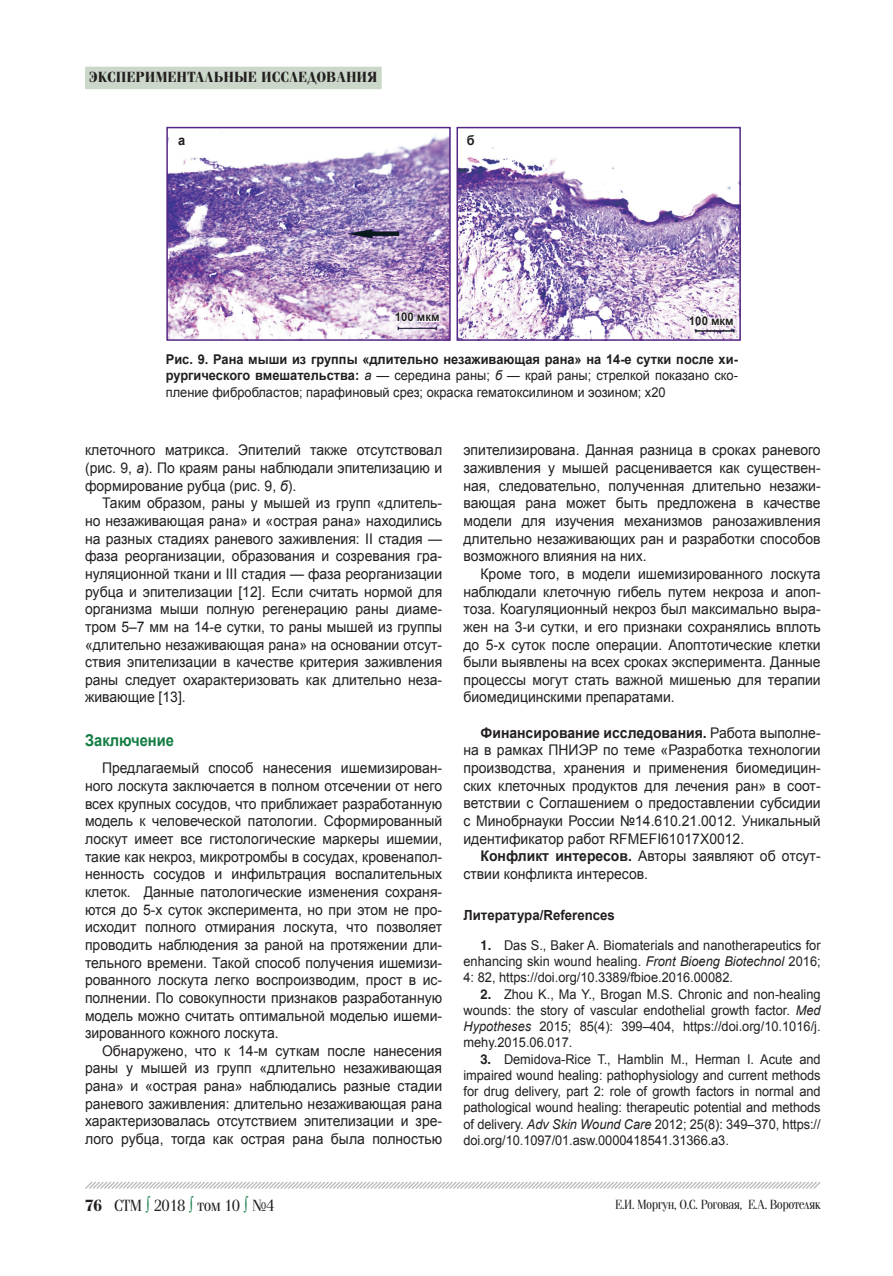
<style>
.page{position:relative;width:893px;height:1276px;background:#fff}
.page>*{position:absolute;margin:0;border:0;box-sizing:border-box;transform-origin:0 0}
.t1{font:16.5px "Simeiz";color:#231f20}
.t2{font:700 16.2px "Arial";color:#127c43;scale:.9 1}
.t3{font:700 15px "Simeiz";letter-spacing:.04em;color:#231f20}
.t4{font:14.7px/17.7px "Arial";color:#231f20;text-align:justify;scale:.95 1}
.t5{font:700 13.95px "Arial";color:#231f20;scale:.95 1}
.t6{font:13.5px/16.2px "Arial";color:#231f20;text-align:justify;scale:.95 1}
.t7{font:13.5px "Simeiz";color:#231f20;scale:.95 1}
.t8{font:700 13.5px "Arial";color:#231f20;scale:.95 1}
.t9{font:700 12px "Arial";color:#231f20;scale:.95 1}
.s1{font-weight:700}
.s2{font-style:italic}
.s3{color:#127c43}
.s4{font-family:"Helios";font-weight:700}
</style>
<div class="page">
<div style="left:85px;top:67px;width:297px;height:22px;background:#cbd8c9"></div>
<svg style="left:85px;top:1181px;width:736px;height:8px"></svg>
<img style="left:169px;top:134px;width:279px;height:204px">
<div style="left:166px;top:127px;width:285px;height:214px;border:2px solid #542685"></div>
<img style="left:459px;top:147px;width:279px;height:191px">
<div style="left:456px;top:127px;width:285px;height:214px;border:2px solid #542685"></div>
<svg style="left:394px;top:308px;width:46px;height:18px"></svg>
<svg style="left:688px;top:311px;width:46px;height:19px"></svg>
<div style="left:172px;top:132px;width:20px;height:19px;background:#fff"></div>
<div style="left:461px;top:132px;width:20px;height:19px;background:#fff"></div>
<p class="t3" style="left:90px;top:69px;width:289px">экспериментальные исследования</p>
<p class="t8" style="left:178px;top:131px;width:9px">а</p>
<p class="t8" style="left:467px;top:131px;width:10px">б</p>
<p class="t9" style="left:395px;top:309px;width:49px">100 мкм</p>
<p class="t9" style="left:689px;top:312px;width:49px">100 мкм</p>
<p class="t6" style="left:166px;top:351px;width:604px"><span class="s1">Рис. 9. Рана мыши из группы «длительно незаживающая рана» на 14-е сутки после хи&shy;рургического вмешательства:</span> <span class="s2">а</span> — середина раны; <span class="s2">б</span> — край раны; стрелкой показано ско&shy;пление фибробластов; парафиновый срез; окраска гематоксилином и эозином; х20</p>
<p class="t4" style="left:85px;top:441px;width:377px">клеточного матрикса. Эпителий также отсутствовал (рис. 9, <span class="s2">а</span>). По краям раны наблюдали эпителизацию и формирование рубца (рис. 9, <span class="s2">б</span>).</p>
<p class="t4" style="left:85px;top:494px;width:377px;text-indent:17px">Таким образом, раны у мышей из групп «длитель&shy;но незаживающая рана» и «острая рана» находились на разных стадиях раневого заживления: II стадия — фаза реорганизации, образования и созревания гра&shy;нуляционной ткани и III стадия — фаза реорганизации рубца и эпителизации [12]. Если считать нормой для организма мыши полную регенерацию раны диаме&shy;тром 5–7 мм на 14-е сутки, то раны мышей из группы «длительно незаживающая рана» на основании отсут&shy;ствия эпителизации в качестве критерия заживления раны следует охарактеризовать как длительно неза&shy;живающие [13].</p>
<p class="t2" style="left:85px;top:729px;width:100px">Заключение</p>
<p class="t4" style="left:85px;top:759px;width:377px;text-indent:17px">Предлагаемый способ нанесения ишемизирован&shy;ного лоскута заключается в полном отсечении от него всех крупных сосудов, что приближает разработанную модель к человеческой патологии. Сформированный лоскут имеет все гистологические маркеры ишемии, такие как некроз, микротромбы в сосудах, кровенапол&shy;ненность сосудов и инфильтрация воспалительных клеток. Данные патологические изменения сохраня&shy;ются до 5-х суток эксперимента, но при этом не про&shy;исходит полного отмирания лоскута, что позволяет проводить наблюдения за раной на протяжении дли&shy;тельного времени. Такой способ получения ишемизи&shy;рованного лоскута легко воспроизводим, прост в ис&shy;полнении. По совокупности признаков разработанную модель можно считать оптимальной моделью ишеми&shy;зированного кожного лоскута.</p>
<p class="t4" style="left:85px;top:1042px;width:377px;text-indent:17px">Обнаружено, что к 14-м суткам после нанесения раны у мышей из групп «длительно незаживающая рана» и «острая рана» наблюдались разные стадии раневого заживления: длительно незаживающая рана характеризовалась отсутствием эпителизации и зре&shy;лого рубца, тогда как острая рана была полностью</p>
<p class="t1" style="left:85px;top:1197px;width:191px"><span class="s1">76</span> СТМ <span class="s3">∫</span> 2018 <span class="s3">∫</span> том 10 <span class="s3">∫</span> №4</p>
<p class="t4" style="left:463px;top:441px;width:377px">эпителизирована. Данная разница в сроках раневого заживления у мышей расценивается как существен&shy;ная, следовательно, полученная длительно незажи&shy;вающая рана может быть предложена в качестве модели для изучения механизмов ранозаживления длительно незаживающих ран и разработки способов возможного влияния на них.</p>
<p class="t4" style="left:463px;top:565px;width:377px;text-indent:17px">Кроме того, в модели ишемизированного лоскута наблюдали клеточную гибель путем некроза и апоп&shy;тоза. Коагуляционный некроз был максимально выра&shy;жен на 3-и сутки, и его признаки сохранялись вплоть до 5-х суток после операции. Апоптотические клетки были выявлены на всех сроках эксперимента. Данные процессы могут стать важной мишенью для терапии биомедицинскими препаратами.</p>
<p class="t4" style="left:463px;top:724px;width:377px;text-indent:17px"><span class="s1">Финансирование исследования.</span> Работа выполне&shy;на в рамках ПНИЭР по теме «Разработка технологии производства, хранения и применения биомедицин&shy;ских клеточных продуктов для лечения ран» в соот&shy;ветствии с Соглашением о предоставлении субсидии с Минобрнауки России №14.610.21.0012. Уникальный идентификатор работ RFMEFI61017X0012.</p>
<p class="t4" style="left:463px;top:847px;width:377px;text-indent:17px"><span class="s1">Конфликт интересов.</span> Авторы заявляют об отсут&shy;ствии конфликта интересов.</p>
<p class="t5" style="left:463px;top:906px;width:161px">Литература/References</p>
<p class="t6" style="left:463px;top:937px;width:377px;text-indent:17px"><span class="s4">1.</span> Das S., Baker A. Biomaterials and nanotherapeutics for enhancing skin wound healing. <span class="s2">Front Bioeng Biotechnol</span> 2016; 4: 82, https://doi.org/10.3389/fbioe.2016.00082.</p>
<p class="t6" style="left:463px;top:986px;width:377px;text-indent:17px"><span class="s4">2.</span> Zhou K., Ma Y., Brogan M.S. Chronic and non-healing wounds: the story of vascular endothelial growth factor. <span class="s2">Med Hypotheses</span> 2015; 85(4): 399–404, https://doi.org/10.1016/j. mehy.2015.06.017.</p>
<p class="t6" style="left:463px;top:1051px;width:377px;text-indent:17px"><span class="s4">3.</span> Demidova-Rice T., Hamblin M., Herman I. Acute and impaired wound healing: pathophysiology and current methods for drug delivery, part 2: role of growth factors in normal and pathological wound healing: therapeutic potential and methods of delivery. <span class="s2">Adv Skin Wound Care</span> 2012; 25(8): 349–370, https:// doi.org/10.1097/01.asw.0000418541.31366.a3.</p>
<p class="t7" style="left:616px;top:1197px;width:217px">Е.И. Моргун, О.С. Роговая, Е.А. Воротеляк</p>
</div>
